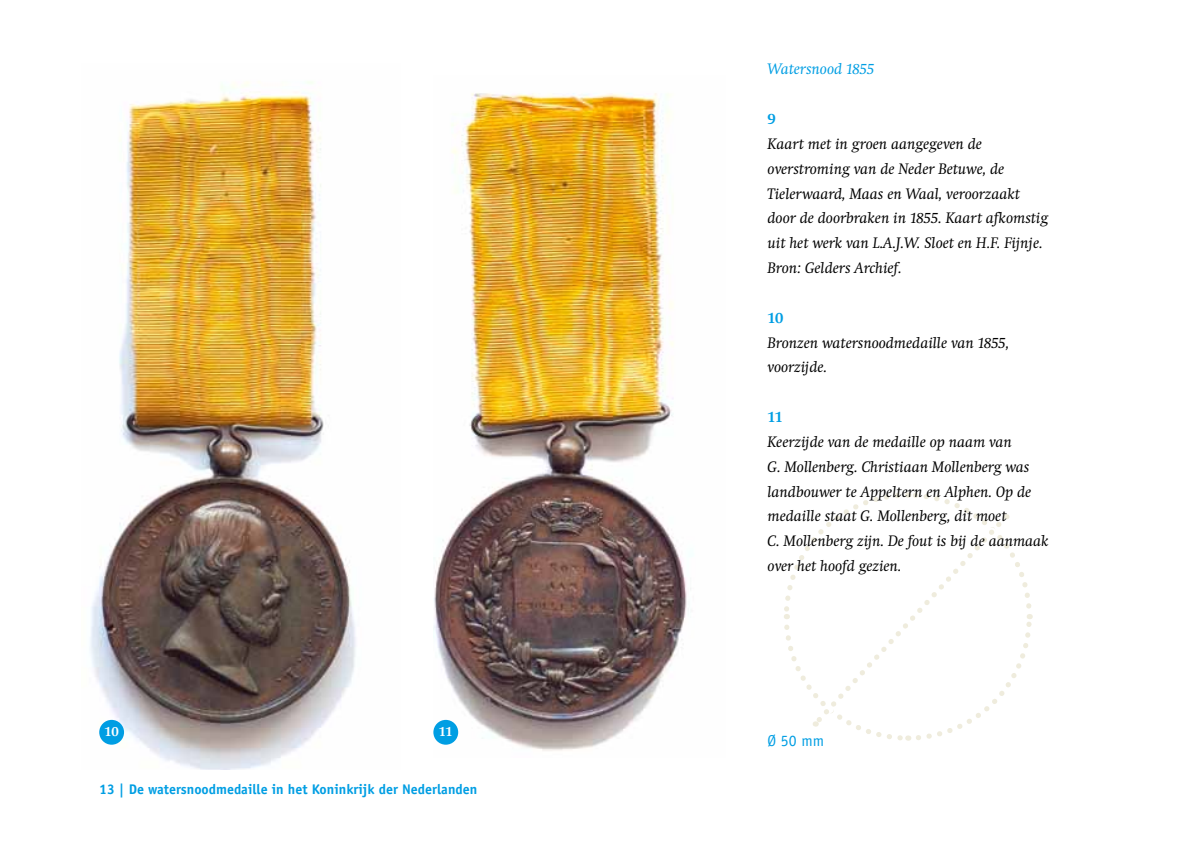
<style>
.page{position:relative;width:1191px;height:844px;background:#fff}
.page>*{position:absolute;margin:0;border:0;box-sizing:border-box;transform-origin:0 0}
.t1{font:italic 15.75px/24.8px "Swift";color:#000}
.t2{font:italic 15.75px "Swift";color:#009ee3}
.t3{font:15.75px "Officina Sans";color:#009ee3}
.t4{font:700 15.75px "Swift";color:#009ee3}
.t5{font:700 14px "Officina Sans";color:#009ee3}
.t6{font:700 14px "Swift";color:#fff}
</style>
<div class="page">
<svg style="left:784px;top:492px;width:249px;height:249px"></svg>
<img style="left:433px;top:93px;width:258px;height:658px">
<img style="left:90px;top:81px;width:266px;height:688px">
<div style="left:433px;top:719px;width:25px;height:25px;background:#009ee3;border-radius:50%"></div>
<div style="left:99px;top:719px;width:25px;height:25px;background:#009ee3;border-radius:50%"></div>
<p class="t6" style="left:105px;top:724px;width:16px">10</p>
<p class="t6" style="left:439px;top:724px;width:15px">11</p>
<p class="t5" style="left:99px;top:780px;width:379px">13 | De watersnoodmedaille in het Koninkrijk der Nederlanden</p>
<p class="t2" style="left:767px;top:61px;width:108px">Watersnood 1855</p>
<p class="t4" style="left:767px;top:110px;width:10px">9</p>
<p class="t1" style="left:767px;top:132px;width:282px">Kaart met in groen aangegeven de overstroming van de Neder Betuwe, de Tielerwaard, Maas en Waal, veroorzaakt door de doorbraken in 1855. Kaart afkomstig uit het werk van L.A.J.W. Sloet en H.F. Fijnje.<br>Bron: Gelders Archief.</p>
<p class="t4" style="left:767px;top:309px;width:17px">10</p>
<p class="t1" style="left:767px;top:330px;width:243px">Bronzen watersnoodmedaille van 1855, voorzijde.</p>
<p class="t4" style="left:767px;top:408px;width:17px">11</p>
<p class="t1" style="left:767px;top:429px;width:283px">Keerzijde van de medaille op naam van<br>G. Mollenberg. Christiaan Mollenberg was landbouwer te Appeltern en Alphen. Op de medaille staat G. Mollenberg, dit moet<br>C. Mollenberg zijn. De fout is bij de aanmaak over het hoofd gezien.</p>
<p class="t3" style="left:767px;top:730px;width:58px">Ø 50 mm</p>
</div>
